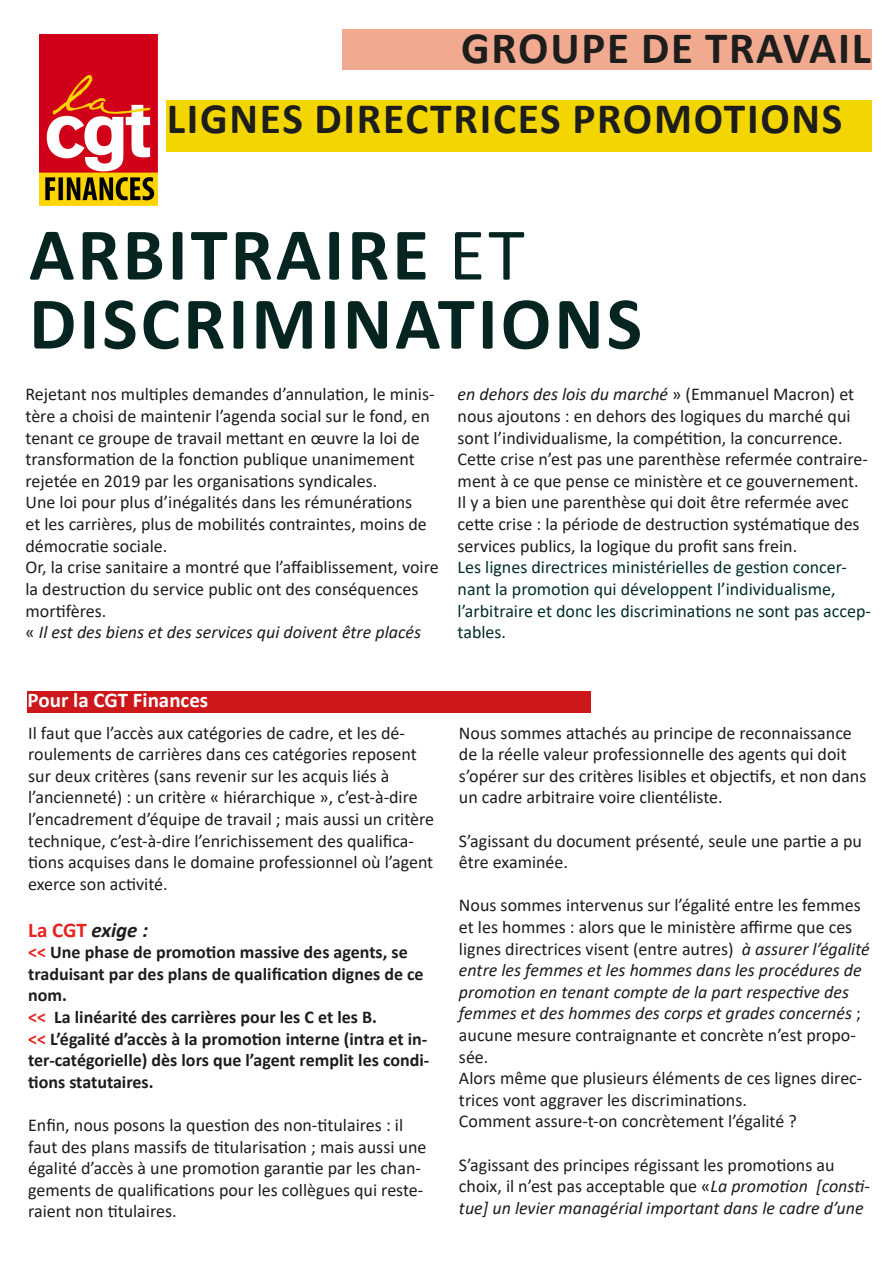
<style>
.page{position:relative;width:893px;height:1263px;background:#fff}
.page>*{position:absolute;margin:0;border:0;box-sizing:border-box;transform-origin:0 0}
.t1{font:700 75px "Calibri";letter-spacing:.04em;color:#062420}
.t2{font:700 45px "Calibri";letter-spacing:.04em;color:#1d1d1b}
.t3{font:700 43.5px "Calibri";letter-spacing:.04em;color:#1d1d1b}
.Style_de_paragraphe{font:700 21px "Calibri";color:#fff}
.Texte{font:italic 700 21px "Calibri";color:#1d1d1b}
.Texte-2{font:18px/21.6px "Calibri";color:#1d1d1b}
.Texte-3{font:700 18px/21.6px "Calibri";color:#1d1d1b}
.Texte-4{font:18px/21.6px "Calibri";color:#032e2b}
.Texte-5{font:italic 18px "Calibri";color:#1d1d1b}
.s1{font-weight:400}
.s2{font-style:normal}
.s3{font-style:italic}
.s4{font-style:normal;color:#e52420}
.s5{color:#e5241e}
</style>
<div class="page">
<img style="left:39px;top:34px;width:119px;height:171px">
<div style="left:342px;top:29px;width:530px;height:41px;background:#f1aa90"></div>
<div style="left:166px;top:100px;width:706px;height:51px;background:#f2d501"></div>
<div style="left:28px;top:691px;width:563px;height:21px;background:#cd171a"></div>
<p class="t2" style="left:461px;top:16px;width:411px">GROUPE DE TRAVAIL</p>
<p class="t3" style="left:167px;top:87px;width:677px">LIGNES DIRECTRICES PROMOTIONS</p>
<p class="t1" style="left:29px;top:202px;width:497px">ARBITRAIRE <span class="s1">ET</span></p>
<p class="t1" style="left:29px;top:271px;width:614px">DISCRIMINATIONS</p>
<p class="Texte-2" style="left:26px;top:383px;width:411px">Rejetant nos multiples demandes d’annulation, le minis&shy;tère a choisi de maintenir l’agenda social sur le fond, en tenant ce groupe de travail mettant en œuvre la loi de transformation de la fonction publique unanimement rejetée en 2019 par les organisations syndicales.</p>
<p class="Texte-2" style="left:26px;top:491px;width:403px">Une loi pour plus d’inégalités dans les rémunérations et les carrières, plus de mobilités contraintes, moins de démocratie sociale.</p>
<p class="Texte-2" style="left:26px;top:556px;width:415px">Or, la crise sanitaire a montré que l’affaiblissement, voire la destruction du service public ont des conséquences mortifères.</p>
<p class="Texte-5" style="left:26px;top:620px;width:397px"><span class="s2">«</span> Il est des biens et des services qui doivent être placés</p>
<p class="Texte-2" style="left:458px;top:383px;width:398px"><span class="s3">en dehors des lois du marché</span> » (Emmanuel Macron) et nous ajoutons : en dehors des logiques du marché qui sont l’individualisme, la compétition, la concurrence.</p>
<p class="Texte-2" style="left:458px;top:448px;width:412px">Cette crise n’est pas une parenthèse refermée contraire&shy;ment à ce que pense ce ministère et ce gouvernement.</p>
<p class="Texte-2" style="left:458px;top:491px;width:404px">Il y a bien une parenthèse qui doit être refermée avec cette crise : la période de destruction systématique des services publics, la logique du profit sans frein.</p>
<p class="Texte-4" style="left:458px;top:556px;width:415px">Les lignes directrices ministérielles de gestion concer&shy;nant la promotion qui développent l’individualisme, l’arbitraire et donc les discriminations ne sont pas accep&shy;tables.</p>
<p class="Style_de_paragraphe" style="left:28px;top:685px;width:182px">Pour la CGT Finances</p>
<p class="Texte-2" style="left:28px;top:721px;width:408px">Il faut que l’accès aux catégories de cadre, et les dé&shy;roulements de carrières dans ces catégories reposent sur deux critères (sans revenir sur les acquis liés à l’ancienneté) : un critère « hiérarchique », c’est-à-dire l’encadrement d’équipe de travail ; mais aussi un critère technique, c’est-à-dire l’enrichissement des qualifica&shy;tions acquises dans le domaine professionnel où l’agent exerce son activité.</p>
<p class="Texte" style="left:28px;top:915px;width:121px"><span class="s4">La CGT</span> exige :</p>
<p class="Texte-3" style="left:28px;top:941px;width:397px"><span class="s5">&lt;&lt;</span> Une phase de promotion massive des agents, se traduisant par des plans de qualification dignes de ce nom.</p>
<p class="Texte-3" style="left:28px;top:1006px;width:350px"><span class="s5">&lt;&lt;</span> La linéarité des carrières pour les C et les B.</p>
<p class="Texte-3" style="left:28px;top:1027px;width:403px;text-align:justify"><span class="s5">&lt;&lt;</span> L’égalité d’accès à la promotion interne (intra et in&shy;ter-catégorielle) dès lors que l’agent remplit les condi&shy;tions statutaires.</p>
<p class="Texte-2" style="left:28px;top:1114px;width:400px">Enfin, nous posons la question des non-titulaires : il faut des plans massifs de titularisation ; mais aussi une égalité d’accès à une promotion garantie par les chan&shy;gements de qualifications pour les collègues qui reste&shy;raient non titulaires.</p>
<p class="Texte-2" style="left:459px;top:721px;width:409px">Nous sommes attachés au principe de reconnaissance de la réelle valeur professionnelle des agents qui doit s’opérer sur des critères lisibles et objectifs, et non dans un cadre arbitraire voire clientéliste.</p>
<p class="Texte-2" style="left:459px;top:829px;width:405px">S’agissant du document présenté, seule une partie a pu être examinée.</p>
<p class="Texte-2" style="left:459px;top:894px;width:412px">Nous sommes intervenus sur l’égalité entre les femmes et les hommes : alors que le ministère affirme que ces lignes directrices visent (entre autres) <span class="s3">à assurer l’égalité entre les femmes et les hommes dans les procédures de promotion en tenant compte de la part respective des femmes et des hommes des corps et grades concernés</span> ; aucune mesure contraignante et concrète n’est propo&shy;sée.</p>
<p class="Texte-2" style="left:459px;top:1067px;width:405px">Alors même que plusieurs éléments de ces lignes direc&shy;trices vont aggraver les discriminations.</p>
<p class="Texte-2" style="left:459px;top:1110px;width:339px">Comment assure-t-on concrètement l’égalité ?</p>
<p class="Texte-2" style="left:459px;top:1153px;width:412px">S’agissant des principes régissant les promotions au choix, il n’est pas acceptable que «<span class="s3">La promotion [consti&shy;tue] un levier managérial important dans le cadre d’une</span></p>
</div>
